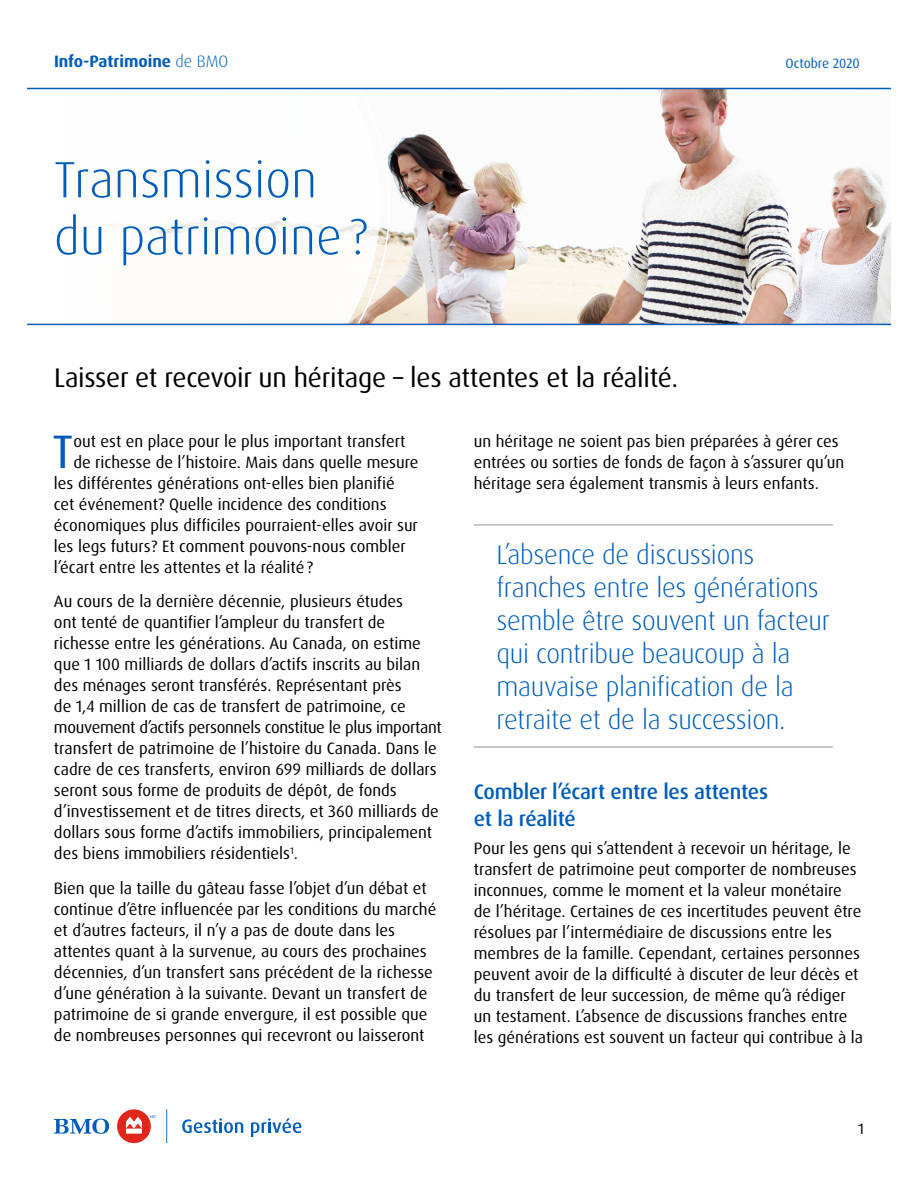
<style>
.page{position:relative;width:918px;height:1188px;background:#fff}
.page>*{position:absolute;margin:0;border:0;box-sizing:border-box;transform-origin:0 0}
.t1{font:300 51px/57px "Dax Pro";color:#005cb9}
.t2{font:46.95px "Dax Pro";color:#005cb9}
.t3{font:300 27px/33px "Dax Pro";letter-spacing:-.01em;color:#005cb9}
.t4{font:27px "Dax Pro";letter-spacing:-.01em;color:#000}
.t5{font:500 21px/27px "Dax Pro";letter-spacing:-.01em;color:#005cb9}
.t6{font:16.5px/21px "Dax Pro";color:#000}
.t7{font:700 16.5px "Dax Pro";color:#005cb9}
.t8{font:15px "Dax Pro";color:#000}
.t9{font:13.5px "Dax Pro";letter-spacing:-.005em;color:#005cb9}
.s1{font-weight:300}
</style>
<div class="page">
<div style="left:117px;top:1109px;width:34px;height:34px;background:#df271c;border-radius:50%"></div>
<svg style="left:126px;top:1117px;width:16px;height:17px"></svg>
<svg style="left:182px;top:1118px;width:61px;height:15px"></svg>
<svg style="left:251px;top:1118px;width:51px;height:19px"></svg>
<svg style="left:166px;top:1109px;width:1px;height:34px"></svg>
<svg style="left:54px;top:1119px;width:55px;height:15px"></svg>
<svg style="left:151px;top:1115px;width:5px;height:3px"></svg>
<img style="left:390px;top:89px;width:501px;height:235px">
<svg style="left:27px;top:89px;width:363px;height:235px"></svg>
<hr style="left:27px;top:324px;width:864px;height:1px;background:#005cb9">
<hr style="left:27px;top:88px;width:864px;height:1px;background:#005cb9">
<hr style="left:474px;top:747px;width:359px;height:1px;background:#939598">
<hr style="left:474px;top:525px;width:359px;height:1px;background:#939598">
<p class="t7" style="left:54px;top:51px;width:176px">Info-Patrimoine <span class="s1">de BMO</span></p>
<p class="t9" style="left:786px;top:54px;width:76px">Octobre 2020</p>
<p class="t1" style="left:54px;top:151px;width:315px">Transmission du patrimoine?</p>
<p class="t4" style="left:54px;top:360px;width:626px">Laisser et recevoir un héritage – les attentes et la réalité.</p>
<p class="t2" style="left:53px;top:421px;width:22px">T</p>
<p class="t6" style="left:73px;top:431px;width:334px">out est en place pour le plus important transfert</p>
<p class="t6" style="left:73px;top:452px;width:347px">de richesse de l’histoire. Mais dans quelle mesure</p>
<p class="t6" style="left:54px;top:473px;width:342px">les différentes générations ont-elles bien planifié</p>
<p class="t6" style="left:54px;top:494px;width:334px">cet événement? Quelle incidence des conditions</p>
<p class="t6" style="left:54px;top:515px;width:365px">économiques plus difficiles pourraient-elles avoir sur</p>
<p class="t6" style="left:54px;top:536px;width:353px">les legs futurs? Et comment pouvons-nous combler</p>
<p class="t6" style="left:54px;top:557px;width:261px">l’écart entre les attentes et la réalité?</p>
<p class="t6" style="left:54px;top:591px;width:389px">Au cours de la dernière décennie, plusieurs études<br>ont tenté de quantifier l’ampleur du transfert de richesse entre les générations. Au Canada, on estime que 1 100 milliards de dollars d’actifs inscrits au bilan des ménages seront transférés. Représentant près<br>de 1,4 million de cas de transfert de patrimoine, ce mouvement d’actifs personnels constitue le plus important transfert de patrimoine de l’histoire du Canada. Dans le cadre de ces transferts, environ 699 milliards de dollars seront sous forme de produits de dépôt, de fonds d’investissement et de titres directs, et 360 milliards de dollars sous forme d’actifs immobiliers, principalement des biens immobiliers résidentiels<sup>1</sup>.</p>
<p class="t6" style="left:54px;top:878px;width:384px">Bien que la taille du gâteau fasse l’objet d’un débat et continue d’être influencée par les conditions du marché et d’autres facteurs, il n’y a pas de doute dans les attentes quant à la survenue, au cours des prochaines décennies, d’un transfert sans précédent de la richesse d’une génération à la suivante. Devant un transfert de patrimoine de si grande envergure, il est possible que de nombreuses personnes qui recevront ou laisseront</p>
<p class="t6" style="left:474px;top:431px;width:372px">un héritage ne soient pas bien préparées à gérer ces entrées ou sorties de fonds de façon à s’assurer qu’un héritage sera également transmis à leurs enfants.</p>
<p class="t3" style="left:496px;top:538px;width:335px">L’absence de discussions franches entre les générations semble être souvent un facteur qui contribue beaucoup à la mauvaise planification de la retraite et de la succession.</p>
<h1 class="t5" style="left:474px;top:779px;width:296px">Combler l’écart entre les attentes et la réalité</h1>
<p class="t6" style="left:474px;top:838px;width:391px">Pour les gens qui s’attendent à recevoir un héritage, le transfert de patrimoine peut comporter de nombreuses inconnues, comme le moment et la valeur monétaire de l’héritage. Certaines de ces incertitudes peuvent être résolues par l’intermédiaire de discussions entre les membres de la famille. Cependant, certaines personnes peuvent avoir de la difficulté à discuter de leur décès et du transfert de leur succession, de même qu’à rédiger un testament. L’absence de discussions franches entre les générations est souvent un facteur qui contribue à la</p>
<p class="t8" style="left:858px;top:1119px;width:7px">1</p>
</div>
